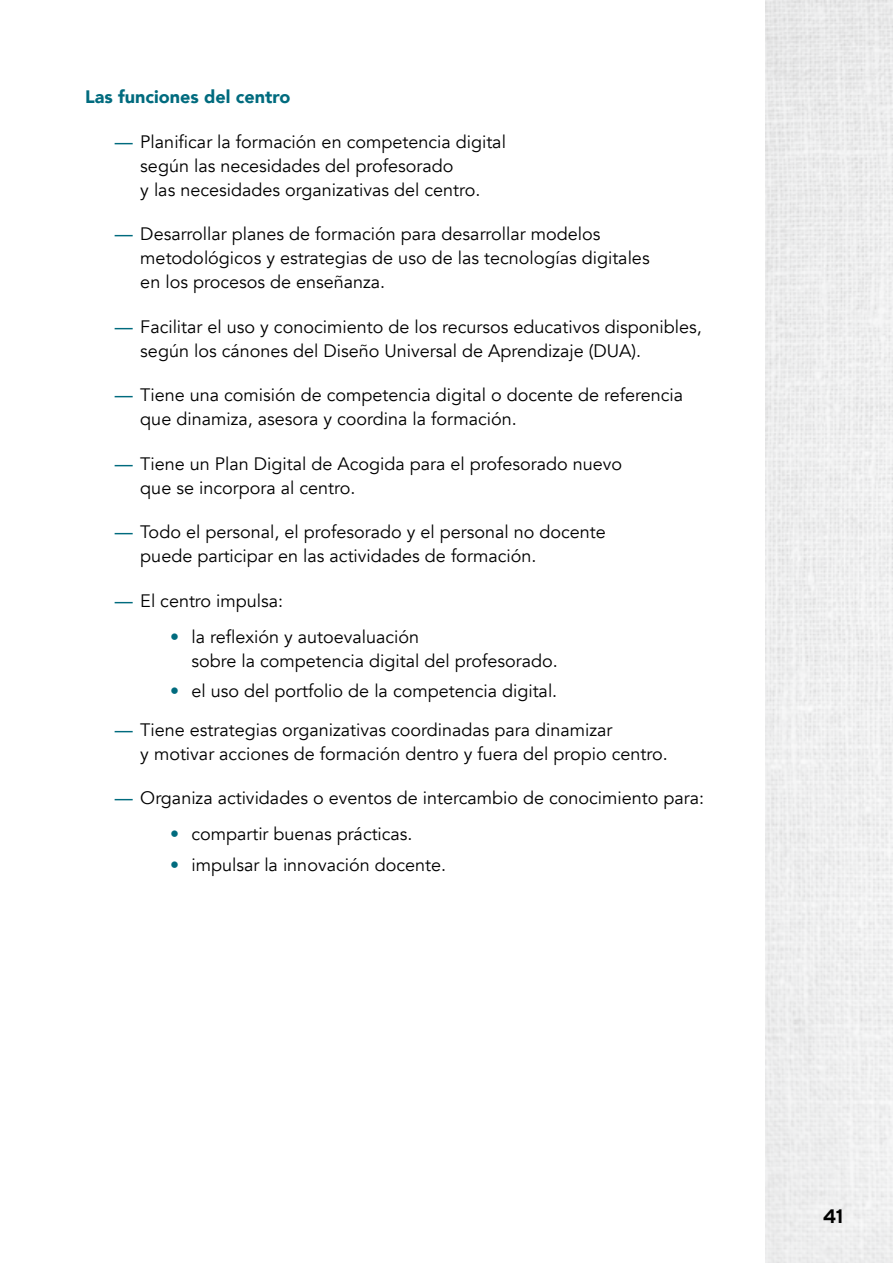
<style>
.page{position:relative;width:893px;height:1263px;background:#fff}
.page>*{position:absolute;margin:0;border:0;box-sizing:border-box;transform-origin:0 0}
.t1{font:700 19.5px "Interstate";color:#000}
.t2{font:18px/24px "Avenir";color:#000}
.t3{font:900 18px "Avenir";color:#006b7e}
.s1{font-weight:500;color:#006b7e}
</style>
<div class="page">
<img style="left:765px;top:0;width:128px;height:1263px">
<p class="t3" style="left:85px;top:81px;width:207px">Las funciones del centro</p>
<p class="t2" style="left:140px;top:130px;width:367px;text-indent:-26px"><span class="s1">—</span> Planificar la formación en competencia digital según las necesidades del profesorado<br>y las necesidades organizativas del centro.</p>
<p class="t2" style="left:140px;top:222px;width:511px;text-indent:-26px"><span class="s1">—</span> Desarrollar planes de formación para desarrollar modelos metodológicos y estrategias de uso de las tecnologías digitales en los procesos de enseñanza.</p>
<p class="t2" style="left:140px;top:315px;width:563px;text-indent:-26px"><span class="s1">—</span> Facilitar el uso y conocimiento de los recursos educativos disponibles, según los cánones del Diseño Universal de Aprendizaje (DUA).</p>
<p class="t2" style="left:140px;top:383px;width:544px;text-indent:-26px"><span class="s1">—</span> Tiene una comisión de competencia digital o docente de referencia que dinamiza, asesora y coordina la formación.</p>
<p class="t2" style="left:140px;top:452px;width:483px;text-indent:-26px"><span class="s1">—</span> Tiene un Plan Digital de Acogida para el profesorado nuevo que se incorpora al centro.</p>
<p class="t2" style="left:140px;top:520px;width:467px;text-indent:-26px"><span class="s1">—</span> Todo el personal, el profesorado y el personal no docente puede participar en las actividades de formación.</p>
<p class="t2" style="left:115px;top:589px;width:170px"><span class="s1">—</span> El centro impulsa:</p>
<p class="t2" style="left:191px;top:625px;width:368px;text-indent:-21px"><span class="s1">•</span> la reflexión y autoevaluación<br>sobre la competencia digital del profesorado.</p>
<p class="t2" style="left:170px;top:679px;width:389px"><span class="s1">•</span> el uso del portfolio de la competencia digital.</p>
<p class="t2" style="left:140px;top:718px;width:529px;text-indent:-26px"><span class="s1">—</span> Tiene estrategias organizativas coordinadas para dinamizar<br>y motivar acciones de formación dentro y fuera del propio centro.</p>
<p class="t2" style="left:115px;top:786px;width:591px"><span class="s1">—</span> Organiza actividades o eventos de intercambio de conocimiento para:</p>
<p class="t2" style="left:170px;top:822px;width:244px"><span class="s1">•</span> compartir buenas prácticas.</p>
<p class="t2" style="left:170px;top:853px;width:277px"><span class="s1">•</span> impulsar la innovación docente.</p>
<p class="t1" style="left:823px;top:1206px;width:22px">41</p>
</div>
